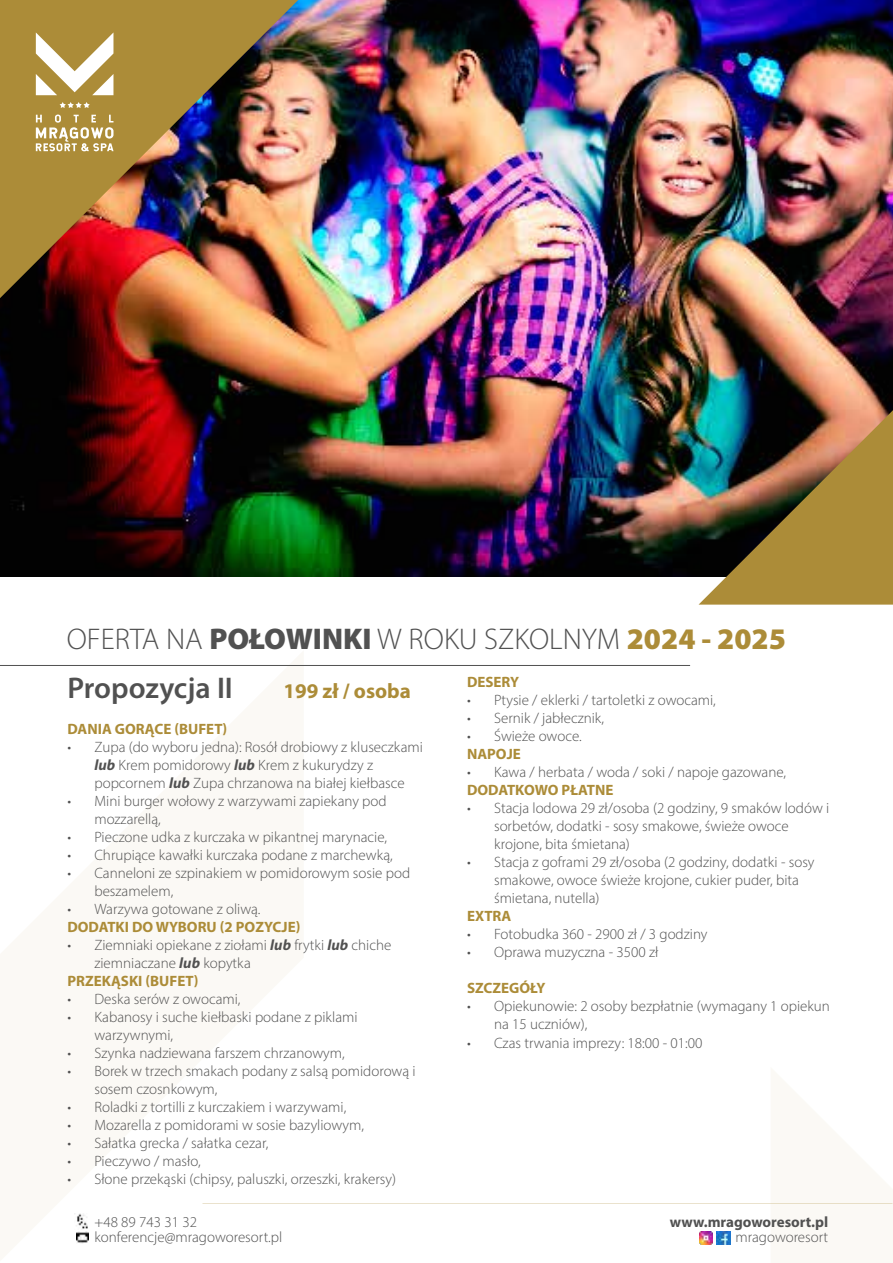
<style>
.page{position:relative;width:893px;height:1263px;background:#fff}
.page>*{position:absolute;margin:0;border:0;box-sizing:border-box;transform-origin:0 0}
.t1{font:300 30px "Myriad Pro";color:#515151}
.t2{font:600 30px "Myriad Pro";color:#515151}
.t3{font:700 21px "Myriad Pro";color:#ac8c38}
.t4{font:300 15px/18px "Myriad Pro";color:#515151}
.t5{font:700 15px "Myriad Pro";color:#ac8c38}
.t6{font:700 15px "Myriad Pro";color:#515151}
.s1{font-weight:900}
.s2{font-weight:900;color:#ac8c38}
.s3{font-weight:700;font-style:italic}
</style>
<div class="page">
<svg style="left:770px;top:1203px;width:123px;height:1px"></svg>
<img style="left:0;top:0;width:893px;height:577px">
<img style="left:0;top:0;width:298px;height:298px">
<svg style="left:699px;top:410px;width:194px;height:195px;background:#7d6f40"></svg>
<svg style="left:36px;top:32px;width:77px;height:63px"></svg>
<svg style="left:60px;top:102px;width:30px;height:6px"></svg>
<svg style="left:36px;top:115px;width:78px;height:36px"></svg>
<hr style="left:0;top:665px;width:690px;height:1px;background:#515151">
<svg style="left:77px;top:1231px;width:11px;height:12px"></svg>
<img style="left:76px;top:1213px;width:12px;height:16px">
<img style="left:699px;top:1231px;width:14px;height:14px">
<img style="left:716px;top:1231px;width:14px;height:14px">
<h1 class="t1" style="left:67px;top:621px;width:721px">OFERTA NA <span class="s1">POŁOWINKI</span> W ROKU SZKOLNYM <span class="s2">2024 - 2025</span></h1>
<h1 class="t2" style="left:67px;top:669px;width:167px">Propozycja II</h1>
<h2 class="t3" style="left:283px;top:677px;width:129px">199 zł / osoba</h2>
<p class="t5" style="left:67px;top:719px;width:161px">DANIA GORĄCE (BUFET)</p>
<p class="t4" style="left:94px;top:738px;width:330px;text-indent:-27px">• Zupa (do wyboru jedna): Rosół drobiowy z kluseczkami <span class="s3">lub</span> Krem pomidorowy <span class="s3">lub</span> Krem z kukurydzy z popcornem <span class="s3">lub</span> Zupa chrzanowa na białej kiełbasce</p>
<p class="t4" style="left:94px;top:792px;width:294px;text-indent:-27px">• Mini burger wołowy z warzywami zapiekany pod mozzarellą,</p>
<p class="t4" style="left:67px;top:828px;width:321px">• Pieczone udka z kurczaka w pikantnej marynacie,</p>
<p class="t4" style="left:67px;top:846px;width:327px">• Chrupiące kawałki kurczaka podane z marchewką,</p>
<p class="t4" style="left:94px;top:864px;width:317px;text-indent:-27px">• Canneloni ze szpinakiem w pomidorowym sosie pod beszamelem,</p>
<p class="t4" style="left:67px;top:900px;width:195px">• Warzywa gotowane z oliwą.</p>
<p class="t5" style="left:67px;top:917px;width:234px">DODATKI DO WYBORU (2 POZYCJE)</p>
<p class="t4" style="left:67px;top:936px;width:326px">• Ziemniaki opiekane z ziołami <span class="s3">lub</span> frytki <span class="s3">lub</span> chiche</p>
<p class="t4" style="left:94px;top:954px;width:158px">ziemniaczane <span class="s3">lub</span> kopytka</p>
<p class="t5" style="left:67px;top:971px;width:133px">PRZEKĄSKI (BUFET)</p>
<p class="t4" style="left:67px;top:990px;width:175px">• Deska serów z owocami,</p>
<p class="t4" style="left:94px;top:1008px;width:265px;text-indent:-27px">• Kabanosy i suche kiełbaski podane z piklami warzywnymi,</p>
<p class="t4" style="left:67px;top:1044px;width:279px">• Szynka nadziewana farszem chrzanowym,</p>
<p class="t4" style="left:94px;top:1062px;width:323px;text-indent:-27px">• Borek w trzech smakach podany z salsą pomidorową i sosem czosnkowym,</p>
<p class="t4" style="left:67px;top:1098px;width:280px">• Roladki z tortilli z kurczakiem i warzywami,</p>
<p class="t4" style="left:67px;top:1116px;width:298px">• Mozarella z pomidorami w sosie bazyliowym,</p>
<p class="t4" style="left:67px;top:1134px;width:202px">• Sałatka grecka / sałatka cezar,</p>
<p class="t4" style="left:67px;top:1152px;width:135px">• Pieczywo / masło,</p>
<p class="t4" style="left:67px;top:1170px;width:330px">• Słone przekąski (chipsy, paluszki, orzeszki, krakersy)</p>
<p class="t5" style="left:467px;top:673px;width:54px">DESERY</p>
<p class="t4" style="left:467px;top:691px;width:250px">• Ptysie / eklerki / tartoletki z owocami,</p>
<p class="t4" style="left:467px;top:709px;width:139px">• Sernik / jabłecznik,</p>
<p class="t4" style="left:467px;top:727px;width:116px">• Świeże owoce.</p>
<p class="t5" style="left:467px;top:745px;width:55px">NAPOJE</p>
<p class="t4" style="left:467px;top:763px;width:321px">• Kawa / herbata / woda / soki / napoje gazowane,</p>
<p class="t5" style="left:467px;top:781px;width:148px">DODATKOWO PŁATNE</p>
<p class="t4" style="left:494px;top:799px;width:337px;text-indent:-27px">• Stacja lodowa 29 zł/osoba (2 godziny, 9 smaków lodów i sorbetów, dodatki - sosy smakowe, świeże owoce krojone, bita śmietana)</p>
<p class="t4" style="left:494px;top:853px;width:322px;text-indent:-27px">• Stacja z goframi 29 zł/osoba (2 godziny, dodatki - sosy smakowe, owoce świeże krojone, cukier puder, bita śmietana, nutella)</p>
<p class="t5" style="left:467px;top:907px;width:46px">EXTRA</p>
<p class="t4" style="left:467px;top:925px;width:242px">• Fotobudka 360 - 2900 zł / 3 godziny</p>
<p class="t4" style="left:467px;top:943px;width:193px">• Oprawa muzyczna - 3500 zł</p>
<p class="t5" style="left:467px;top:979px;width:80px">SZCZEGÓŁY</p>
<p class="t4" style="left:494px;top:997px;width:337px;text-indent:-27px">• Opiekunowie: 2 osoby bezpłatnie (wymagany 1 opiekun na 15 uczniów),</p>
<p class="t4" style="left:467px;top:1033px;width:237px">• Czas trwania imprezy: 18:00 - 01:00</p>
<p class="t4" style="left:94px;top:1214px;width:189px;line-height:15px">+48 89 743 31 32 konferencje@mragoworesort.pl</p>
<p class="t6" style="left:670px;top:1212px;width:160px">www.mragoworesort.pl</p>
<p class="t4" style="left:735px;top:1227px;width:94px">mragoworesort</p>
</div>
